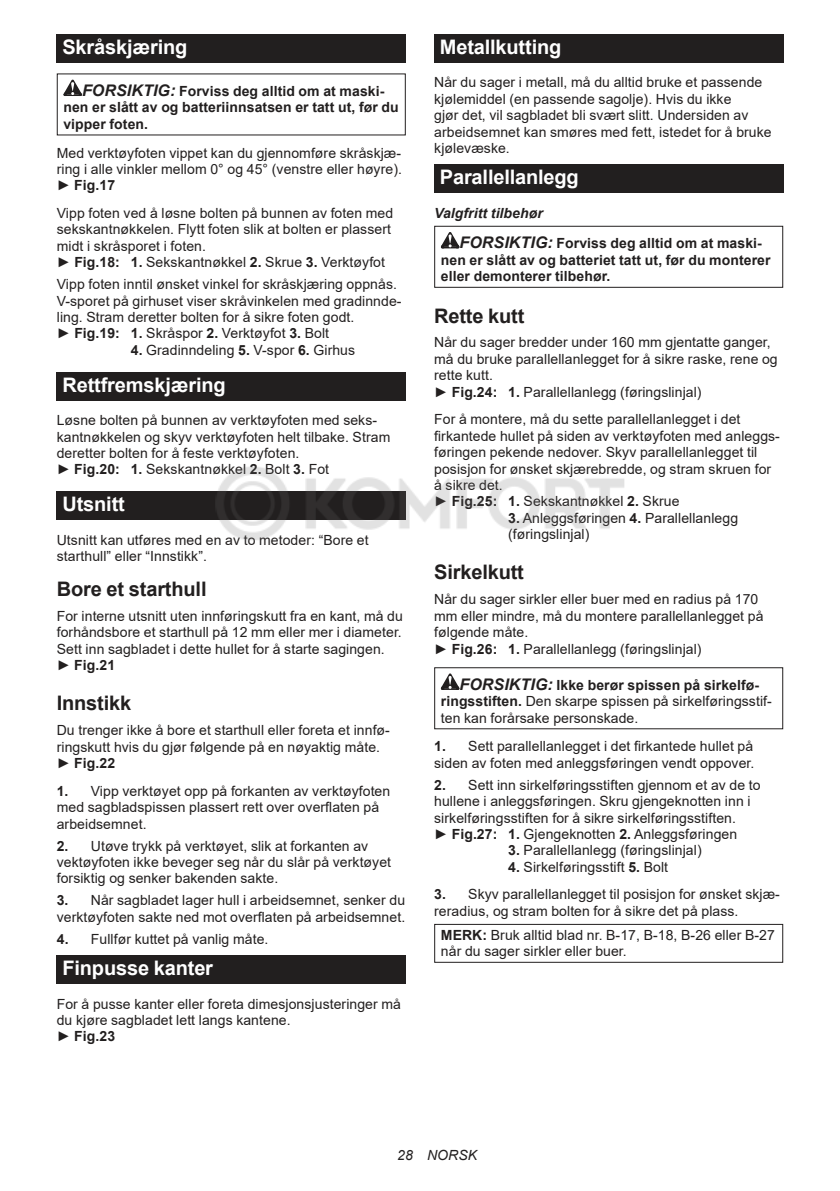
<style>
.page{position:relative;width:840px;height:1191px;background:#fff}
.page>*{position:absolute;margin:0;border:0;box-sizing:border-box;transform-origin:0 0}
.t1{font:700 20px "Arial";letter-spacing:-.01em;color:#fff}
.t2{font:700 20px "Arial";letter-spacing:-.01em;color:#221f1f}
.t3{font:14px/16.4px "Arial";letter-spacing:.005em;color:#221f1f}
.t4{font:700 14px/16.4px "Arial";letter-spacing:.005em;color:#221f1f}
.t5{font:italic 14px "Arial";letter-spacing:.005em;color:#221f1f}
.s1{font-style:italic;font-size:16px}
.s2{font-weight:700}
.s3{font-style:italic}
.s4{font-weight:700;font-style:italic;font-size:16px}
</style>
<div class="page">
<div style="left:57px;top:34px;width:348px;height:29px;background:#221f1f"></div>
<svg style="left:63px;top:80px;width:19px;height:16px"></svg>
<div style="left:57px;top:372px;width:348px;height:28px;background:#221f1f"></div>
<div style="left:57px;top:491px;width:348px;height:29px;background:#221f1f"></div>
<div style="left:57px;top:955px;width:348px;height:28px;background:#221f1f"></div>
<div style="left:434px;top:34px;width:348px;height:29px;background:#221f1f"></div>
<div style="left:434px;top:164px;width:348px;height:29px;background:#221f1f"></div>
<svg style="left:440px;top:232px;width:19px;height:16px"></svg>
<div style="left:434px;top:226px;width:348px;height:62px;border:1px solid #221f1f"></div>
<svg style="left:440px;top:673px;width:19px;height:17px"></svg>
<div style="left:434px;top:667px;width:348px;height:62px;border:1px solid #221f1f"></div>
<div style="left:434px;top:924px;width:348px;height:38px;border:1px solid #221f1f"></div>
<img style="left:215px;top:467px;width:410px;height:73px">
<h1 class="t1" style="left:62px;top:39px;width:126px">Skråskjæring</h1>
<p class="t4" style="left:63px;top:84px;width:336px;text-indent:19px"><span class="s1">FORSIKTIG:</span> Forviss deg alltid om at maski&shy;nen er slått av og batteriinnsatsen er tatt ut, før du vipper foten.</p>
<p class="t3" style="left:57px;top:144px;width:346px;text-align:justify">Med verktøyfoten vippet kan du gjennomføre skråskjæ&shy;ring i alle vinkler mellom 0° og 45° (venstre eller høyre). ► <span class="s2">Fig.17</span></p>
<p class="t3" style="left:57px;top:205px;width:338px">Vipp foten ved å løsne bolten på bunnen av foten med sekskantnøkkelen. Flytt foten slik at bolten er plassert midt i skråsporet i foten.<br>► <span class="s2">Fig.18: 1.</span> Sekskantnøkkel <span class="s2">2.</span> Skrue <span class="s2">3.</span> Verktøyfot</p>
<p class="t3" style="left:57px;top:276px;width:346px">Vipp foten inntil ønsket vinkel for skråskjæring oppnås.<br>V-sporet på girhuset viser skråvinkelen med gradinnde&shy;ling. Stram deretter bolten for å sikre foten godt.<br>► <span class="s2">Fig.19: 1.</span> Skråspor <span class="s2">2.</span> Verktøyfot <span class="s2">3.</span> Bolt</p>
<p class="t3" style="left:131px;top:343px;width:226px"><span class="s2">4.</span> Gradinndeling <span class="s2">5.</span> V-spor <span class="s2">6.</span> Girhus</p>
<h1 class="t1" style="left:62px;top:377px;width:165px">Rettfremskjæring</h1>
<p class="t3" style="left:57px;top:412px;width:335px">Løsne bolten på bunnen av verktøyfoten med seks&shy;kantnøkkelen og skyv verktøyfoten helt tilbake. Stram deretter bolten for å feste verktøyfoten.<br>► <span class="s2">Fig.20: 1.</span> Sekskantnøkkel <span class="s2">2.</span> Bolt <span class="s2">3.</span> Fot</p>
<h1 class="t1" style="left:62px;top:496px;width:64px">Utsnitt</h1>
<p class="t3" style="left:57px;top:531px;width:313px">Utsnitt kan utføres med en av to metoder: “Bore et starthull” eller “Innstikk”.</p>
<h1 class="t2" style="left:57px;top:581px;width:151px">Bore et starthull</h1>
<p class="t3" style="left:57px;top:609px;width:347px">For interne utsnitt uten innføringskutt fra en kant, må du forhåndsbore et starthull på 12 mm eller mer i diameter.<br>Sett inn sagbladet i dette hullet for å starte sagingen.<br>► <span class="s2">Fig.21</span></p>
<h1 class="t2" style="left:57px;top:695px;width:76px">Innstikk</h1>
<p class="t3" style="left:57px;top:722px;width:334px">Du trenger ikke å bore et starthull eller foreta et innfø&shy;ringskutt hvis du gjør følgende på en nøyaktig måte. ► <span class="s2">Fig.22</span></p>
<p class="t3" style="left:57px;top:784px;width:335px"><span class="s2">1.</span> Vipp verktøyet opp på forkanten av verktøyfoten med sagbladspissen plassert rett over overflaten på arbeidsemnet.</p>
<p class="t3" style="left:57px;top:838px;width:336px"><span class="s2">2.</span> Utøve trykk på verktøyet, slik at forkanten av vektøyfoten ikke beveger seg når du slår på verktøyet forsiktig og senker bakenden sakte.</p>
<p class="t3" style="left:57px;top:892px;width:350px"><span class="s2">3.</span> Når sagbladet lager hull i arbeidsemnet, senker du verktøyfoten sakte ned mot overflaten på arbeidsemnet.</p>
<p class="t3" style="left:57px;top:932px;width:213px"><span class="s2">4.</span> Fullfør kuttet på vanlig måte.</p>
<h1 class="t1" style="left:62px;top:960px;width:152px">Finpusse kanter</h1>
<p class="t3" style="left:57px;top:995px;width:345px">For å pusse kanter eller foreta dimesjonsjusteringer må du kjøre sagbladet lett langs kantene.<br>► <span class="s2">Fig.23</span></p>
<h1 class="t1" style="left:439px;top:39px;width:123px">Metallkutting</h1>
<p class="t3" style="left:434px;top:74px;width:339px">Når du sager i metall, må du alltid bruke et passende kjølemiddel (en passende sagolje). Hvis du ikke<br>gjør det, vil sagbladet bli svært slitt. Undersiden av arbeidsemnet kan smøres med fett, istedet for å bruke kjølevæske.</p>
<h1 class="t1" style="left:439px;top:169px;width:140px">Parallellanlegg</h1>
<p class="t4" style="left:459px;top:199px;width:303px;line-height:30.6px;text-indent:-25px"><span class="s3">Valgfritt tilbehør<br></span><span class="s1">FORSIKTIG:</span> Forviss deg alltid om at maski-</p>
<p class="t4" style="left:440px;top:253px;width:331px">nen er slått av og batteriet tatt ut, før du monterer eller demonterer tilbehør.</p>
<h1 class="t2" style="left:434px;top:307px;width:92px">Rette kutt</h1>
<p class="t3" style="left:434px;top:334px;width:345px">Når du sager bredder under 160 mm gjentatte ganger, må du bruke parallellanlegget for å sikre raske, rene og rette kutt.<br>► <span class="s2">Fig.24: 1.</span> Parallellanlegg (føringslinjal)</p>
<p class="t3" style="left:434px;top:412px;width:347px">For å montere, må du sette parallellanlegget i det firkantede hullet på siden av verktøyfoten med anleggs&shy;føringen pekende nedover. Skyv parallellanlegget til posisjon for ønsket skjærebredde, og stram skruen for å sikre det.<br>► <span class="s2">Fig.25: 1.</span> Sekskantnøkkel <span class="s2">2.</span> Skrue</p>
<p class="t3" style="left:508px;top:511px;width:231px"><span class="s2">3.</span> Anleggsføringen <span class="s2">4.</span> Parallellanlegg (føringslinjal)</p>
<h1 class="t2" style="left:434px;top:564px;width:91px">Sirkelkutt</h1>
<p class="t3" style="left:434px;top:591px;width:330px">Når du sager sirkler eller buer med en radius på 170 mm eller mindre, må du montere parallellanlegget på følgende måte.<br>► <span class="s2">Fig.26: 1.</span> Parallellanlegg (føringslinjal)</p>
<p class="t3" style="left:440px;top:678px;width:332px;text-indent:19px"><span class="s4">FORSIKTIG:</span> <span class="s2">Ikke berør spissen på sirkelfø&shy;ringsstiften.</span> Den skarpe spissen på sirkelføringsstif&shy;ten kan forårsake personskade.</p>
<p class="t3" style="left:434px;top:738px;width:321px"><span class="s2">1.</span> Sett parallellanlegget i det firkantede hullet på siden av foten med anleggsføringen vendt oppover.</p>
<p class="t3" style="left:434px;top:776px;width:328px"><span class="s2">2.</span> Sett inn sirkelføringsstiften gjennom et av de to hullene i anleggsføringen. Skru gjengeknotten inn i sirkelføringsstiften for å sikre sirkelføringsstiften.<br>► <span class="s2">Fig.27: 1.</span> Gjengeknotten <span class="s2">2.</span> Anleggsføringen</p>
<p class="t3" style="left:508px;top:842px;width:195px"><span class="s2">3.</span> Parallellanlegg (føringslinjal)</p>
<p class="t3" style="left:508px;top:859px;width:161px"><span class="s2">4.</span> Sirkelføringsstift <span class="s2">5.</span> Bolt</p>
<p class="t3" style="left:434px;top:886px;width:347px"><span class="s2">3.</span> Skyv parallellanlegget til posisjon for ønsket skjæ&shy;reradius, og stram bolten for å sikre det på plass.</p>
<p class="t3" style="left:440px;top:926px;width:335px"><span class="s2">MERK:</span> Bruk alltid blad nr. B-17, B-18, B-26 eller B-27 når du sager sirkler eller buer.</p>
<p class="t5" style="left:397px;top:1147px;width:81px">28 NORSK</p>
</div>
